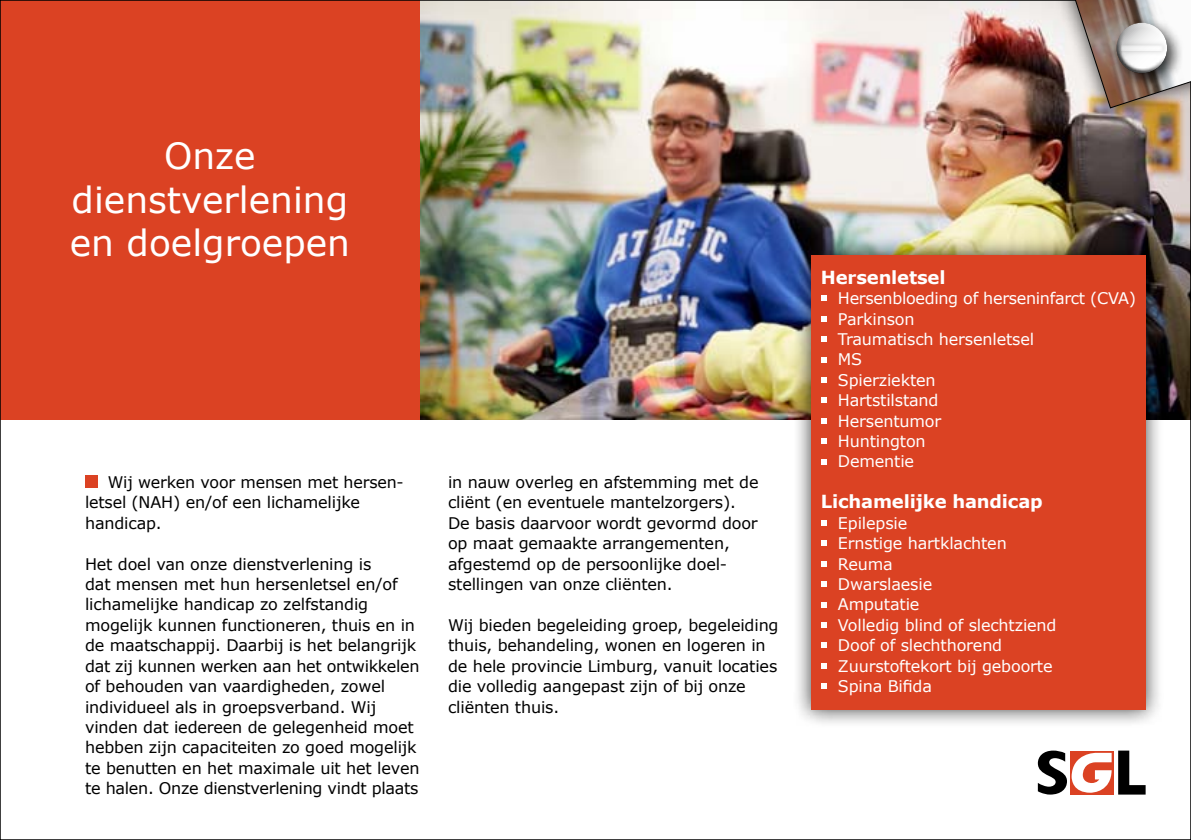
<style>
.page{position:relative;width:1191px;height:840px;background:#fff}
.page>*{position:absolute;margin:0;border:0;box-sizing:border-box;transform-origin:0 0}
.t1{font:36px/43.2px "Verdana";color:#fff;text-align:center}
.t2{font:700 18px "Verdana";letter-spacing:-.01em;color:#fff}
.t3{font:16px/20.4px "Verdana";letter-spacing:-.01em;color:#000}
.t4{font:16px/20.4px "Verdana";letter-spacing:-.01em;color:#fff}
</style>
<div class="page">
<img style="left:420px;top:2px;width:769px;height:418px">
<svg style="left:1118px;top:750px;width:27px;height:44px"></svg>
<svg style="left:1111px;top:751px;width:2px;height:43px"></svg>
<svg style="left:1037px;top:750px;width:74px;height:44px"></svg>
<div style="left:0;top:0;width:420px;height:420px;background:#db4223"></div>
<div style="left:792px;top:236px;width:372px;height:492px;background:#000;opacity:.75"></div>
<div style="left:811px;top:255px;width:334px;height:454px;background:#db4223"></div>
<svg style="left:821px;top:295px;width:5px;height:6px"></svg>
<svg style="left:821px;top:316px;width:5px;height:5px"></svg>
<svg style="left:821px;top:336px;width:5px;height:6px"></svg>
<svg style="left:821px;top:357px;width:5px;height:5px"></svg>
<svg style="left:821px;top:377px;width:5px;height:5px"></svg>
<svg style="left:821px;top:397px;width:5px;height:6px"></svg>
<svg style="left:821px;top:418px;width:5px;height:5px"></svg>
<svg style="left:821px;top:438px;width:5px;height:6px"></svg>
<svg style="left:821px;top:459px;width:5px;height:5px"></svg>
<svg style="left:821px;top:520px;width:5px;height:5px"></svg>
<svg style="left:821px;top:540px;width:5px;height:6px"></svg>
<svg style="left:821px;top:561px;width:5px;height:5px"></svg>
<svg style="left:821px;top:581px;width:5px;height:5px"></svg>
<svg style="left:821px;top:602px;width:5px;height:5px"></svg>
<svg style="left:821px;top:622px;width:5px;height:5px"></svg>
<svg style="left:821px;top:642px;width:5px;height:6px"></svg>
<svg style="left:821px;top:663px;width:5px;height:5px"></svg>
<svg style="left:821px;top:683px;width:5px;height:5px"></svg>
<div style="left:85px;top:475px;width:13px;height:12px;background:#db4223"></div>
<div style="left:1038px;top:0;width:153px;height:125px;background:#000;opacity:.75"></div>
<img style="left:1055px;top:0;width:136px;height:108px">
<div style="left:1110px;top:16px;width:74px;height:75px;background:#000;opacity:.75"></div>
<div style="left:1115px;top:21px;width:53px;height:42px;background:#adaeae;opacity:.75"></div>
<div style="left:1113px;top:30px;width:55px;height:46px;background:#000;opacity:.75"></div>
<div style="left:1114px;top:39px;width:54px;height:18px;background:#000;opacity:.75"></div>
<svg style="left:1121px;top:45px;width:41px;height:6px"></svg>
<h1 class="t1" style="left:70px;top:135px;width:282px">Onze dienstverlening en doelgroepen</h1>
<p class="t3" style="left:85px;top:472px;width:318px;text-indent:23px">Wij werken voor mensen met hersen&shy;letsel (NAH) en/of een lichamelijke handicap.</p>
<p class="t3" style="left:85px;top:553px;width:336px">Het doel van onze dienstverlening is<br>dat mensen met hun hersenletsel en/of lichamelijke handicap zo zelfstandig mogelijk kunnen functioneren, thuis en in de maatschappij. Daarbij is het belangrijk dat zij kunnen werken aan het ontwikkelen of behouden van vaardigheden, zowel individueel als in groepsverband. Wij vinden dat iedereen de gelegenheid moet hebben zijn capaciteiten zo goed mogelijk te benutten en het maximale uit het leven te halen. Onze dienstverlening vindt plaats</p>
<p class="t3" style="left:448px;top:472px;width:312px">in nauw overleg en afstemming met de cliënt (en eventuele mantelzorgers).<br>De basis daarvoor wordt gevormd door op maat gemaakte arrangementen, afgestemd op de persoonlijke doel&shy;stellingen van onze cliënten.</p>
<p class="t3" style="left:448px;top:614px;width:332px">Wij bieden begeleiding groep, begeleiding thuis, behandeling, wonen en logeren in de hele provincie Limburg, vanuit locaties die volledig aangepast zijn of bij onze cliënten thuis.</p>
<p class="t2" style="left:821px;top:265px;width:126px">Hersenletsel</p>
<p class="t4" style="left:838px;top:288px;width:299px">Hersenbloeding of herseninfarct (CVA)<br>Parkinson<br>Traumatisch hersenletsel<br>MS<br>Spierziekten<br>Hartstilstand<br>Hersentumor<br>Huntington<br>Dementie</p>
<p class="t2" style="left:821px;top:490px;width:223px">Lichamelijke handicap</p>
<p class="t4" style="left:838px;top:512px;width:220px">Epilepsie<br>Ernstige hartklachten<br>Reuma<br>Dwarslaesie<br>Amputatie<br>Volledig blind of slechtziend<br>Doof of slechthorend<br>Zuurstoftekort bij geboorte<br>Spina Bifida</p>
</div>
